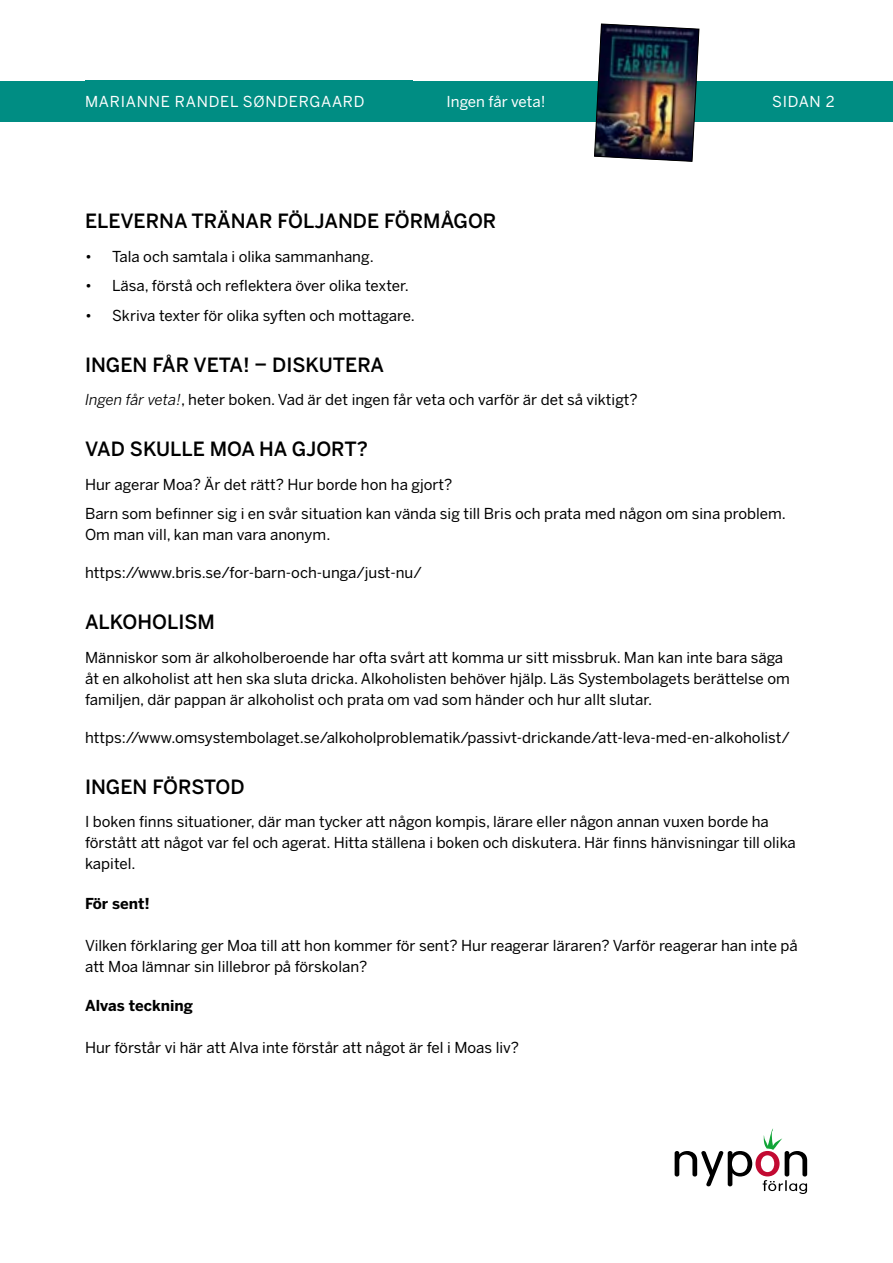
<style>
.page{position:relative;width:893px;height:1263px;background:#fff}
.page>*{position:absolute;margin:0;border:0;box-sizing:border-box;transform-origin:0 0}
.t1{font:500 19.5px "Benton Sans";color:#000}
.t2{font:15px/21px "Benton Sans";color:#000}
.t3{font:15px "Benton Sans";letter-spacing:.05em;color:#fff}
.t4{font:700 15px "Benton Sans";color:#000}
.t5{font:15px "Benton Sans";color:#fff}
.s1{font-style:italic}
</style>
<div class="page">
<div style="left:0;top:81px;width:893px;height:40px;background:#008d83"></div>
<div style="left:85px;top:80px;width:327px;height:41px;background:#008d83"></div>
<img style="left:594px;top:23px;width:105px;height:139px">
<svg style="left:675px;top:1128px;width:132px;height:66px"></svg>
<p class="t3" style="left:85px;top:92px;width:281px">MARIANNE RANDEL SØNDERGAARD</p>
<p class="t5" style="left:446px;top:92px;width:101px">Ingen får veta!</p>
<p class="t3" style="left:772px;top:92px;width:64px">SIDAN 2</p>
<h1 class="t1" style="left:85px;top:209px;width:413px">ELEVERNA TRÄNAR FÖLJANDE FÖRMÅGOR</h1>
<p class="t2" style="left:85px;top:246px;width:290px">• Tala och samtala i olika sammanhang.</p>
<p class="t2" style="left:85px;top:275px;width:325px">• Läsa, förstå och reflektera över olika texter.</p>
<p class="t2" style="left:85px;top:305px;width:331px">• Skriva texter för olika syften och mottagare.</p>
<h1 class="t1" style="left:85px;top:352px;width:301px">INGEN FÅR VETA! – DISKUTERA</h1>
<p class="t2" style="left:85px;top:389px;width:554px"><span class="s1">Ingen får veta!</span>, heter boken. Vad är det ingen får veta och varför är det så viktigt?</p>
<h1 class="t1" style="left:85px;top:437px;width:284px">VAD SKULLE MOA HA GJORT?</h1>
<p class="t2" style="left:85px;top:470px;width:702px;line-height:29.5px">Hur agerar Moa? Är det rätt? Hur borde hon ha gjort?<br>Barn som befinner sig i en svår situation kan vända sig till Bris och prata med någon om sina problem.</p>
<p class="t2" style="left:85px;top:524px;width:247px">Om man vill, kan man vara anonym.</p>
<p class="t2" style="left:85px;top:562px;width:338px">https://www.bris.se/for-barn-och-unga/just-nu/</p>
<h1 class="t1" style="left:85px;top:610px;width:131px">ALKOHOLISM</h1>
<p class="t2" style="left:85px;top:647px;width:706px">Människor som är alkoholberoende har ofta svårt att komma ur sitt missbruk. Man kan inte bara säga åt en alkoholist att hen ska sluta dricka. Alkoholisten behöver hjälp. Läs Systembolagets berättelse om familjen, där pappan är alkoholist och prata om vad som händer och hur allt slutar.</p>
<p class="t2" style="left:85px;top:727px;width:706px">https://www.omsystembolaget.se/alkoholproblematik/passivt-drickande/att-leva-med-en-alkoholist/</p>
<h1 class="t1" style="left:85px;top:774px;width:161px">INGEN FÖRSTOD</h1>
<p class="t2" style="left:85px;top:811px;width:712px">I boken finns situationer, där man tycker att någon kompis, lärare eller någon annan vuxen borde ha förstått att något var fel och agerat. Hitta ställena i boken och diskutera. Här finns hänvisningar till olika kapitel.</p>
<p class="t4" style="left:85px;top:894px;width:66px">För sent!</p>
<p class="t2" style="left:85px;top:935px;width:714px">Vilken förklaring ger Moa till att hon kommer för sent? Hur reagerar läraren? Varför reagerar han inte på att Moa lämnar sin lillebror på förskolan?</p>
<p class="t4" style="left:85px;top:996px;width:109px">Alvas teckning</p>
<p class="t2" style="left:85px;top:1037px;width:436px">Hur förstår vi här att Alva inte förstår att något är fel i Moas liv?</p>
</div>
